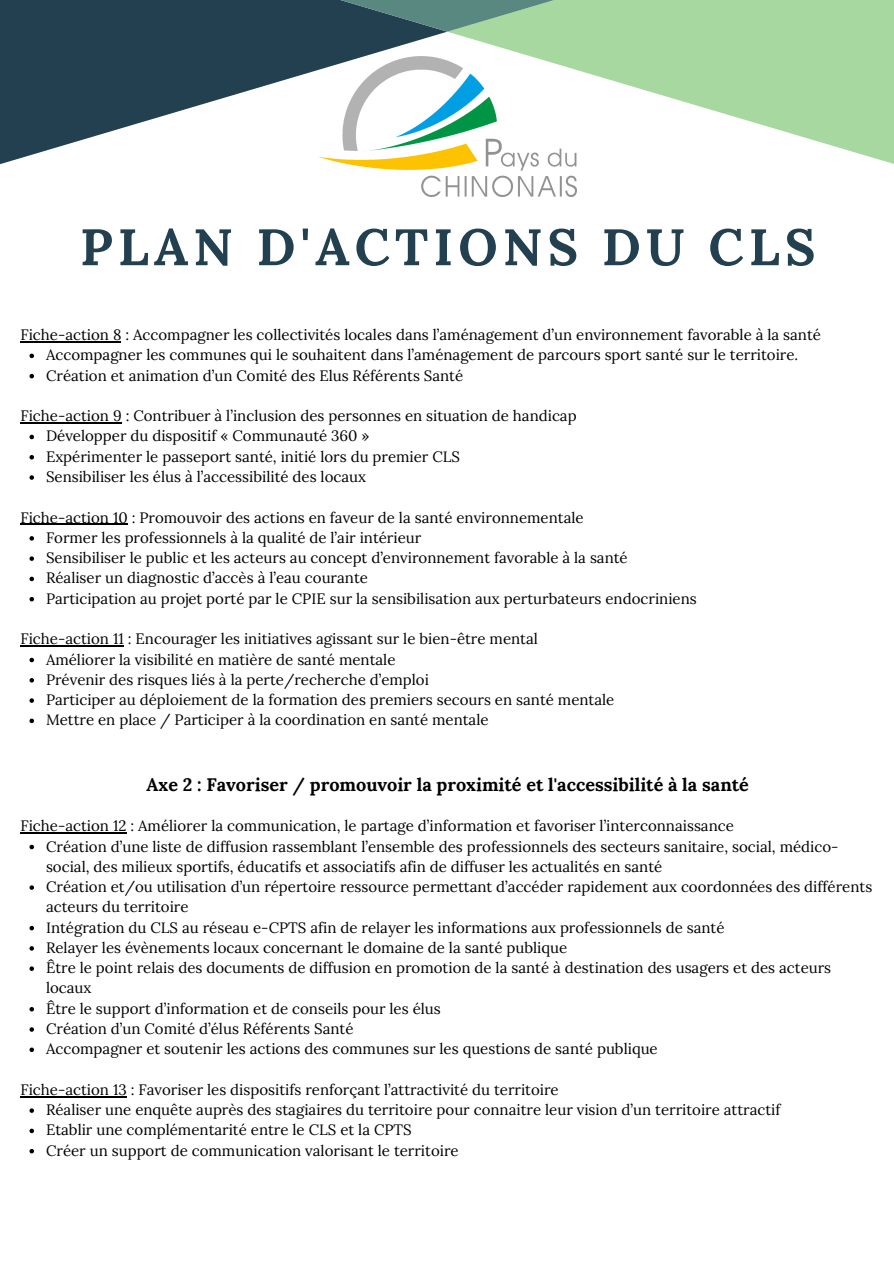
<style>
.page{position:relative;width:894px;height:1264px;background:#fff}
.page>*{position:absolute;margin:0;border:0;box-sizing:border-box;transform-origin:0 0}
.t1{font:700 51.15px "Lora";letter-spacing:.1em;color:#224050}
.t2{font:700 18px "Lora";color:#000}
.t3{font:15px/20.2px "Lora";color:#000}
</style>
<div class="page">
<svg style="left:0;top:0;width:446px;height:165px;fill:#224050"></svg>
<svg style="left:449px;top:0;width:444px;height:194px;fill:#a6d8a0"></svg>
<svg style="left:233px;top:0;width:428px;height:32px;background:#618b7a"></svg>
<svg style="left:29px;top:353px;width:5px;height:5px"></svg>
<svg style="left:29px;top:374px;width:5px;height:4px"></svg>
<svg style="left:29px;top:435px;width:5px;height:4px"></svg>
<svg style="left:29px;top:455px;width:5px;height:4px"></svg>
<svg style="left:29px;top:475px;width:5px;height:5px"></svg>
<svg style="left:29px;top:536px;width:5px;height:4px"></svg>
<svg style="left:29px;top:556px;width:5px;height:5px"></svg>
<svg style="left:29px;top:576px;width:5px;height:5px"></svg>
<svg style="left:29px;top:597px;width:5px;height:4px"></svg>
<svg style="left:29px;top:657px;width:5px;height:5px"></svg>
<svg style="left:29px;top:678px;width:5px;height:4px"></svg>
<svg style="left:29px;top:698px;width:5px;height:4px"></svg>
<svg style="left:29px;top:718px;width:5px;height:5px"></svg>
<svg style="left:29px;top:844px;width:5px;height:5px"></svg>
<svg style="left:29px;top:885px;width:5px;height:4px"></svg>
<svg style="left:29px;top:925px;width:5px;height:5px"></svg>
<svg style="left:29px;top:946px;width:5px;height:4px"></svg>
<svg style="left:29px;top:966px;width:5px;height:4px"></svg>
<svg style="left:29px;top:1007px;width:5px;height:4px"></svg>
<svg style="left:29px;top:1027px;width:5px;height:4px"></svg>
<svg style="left:29px;top:1047px;width:5px;height:5px"></svg>
<svg style="left:29px;top:1108px;width:5px;height:4px"></svg>
<svg style="left:29px;top:1128px;width:5px;height:5px"></svg>
<svg style="left:29px;top:1149px;width:5px;height:4px"></svg>
<hr style="left:20px;top:341px;width:101px;height:1px;background:#000">
<hr style="left:20px;top:422px;width:102px;height:1px;background:#000">
<hr style="left:20px;top:523px;width:108px;height:2px;background:#000">
<hr style="left:20px;top:645px;width:104px;height:1px;background:#000">
<hr style="left:20px;top:832px;width:106px;height:1px;background:#000">
<hr style="left:20px;top:1095px;width:107px;height:2px;background:#000">
<img style="left:319px;top:57px;width:257px;height:140px">
<p class="t1" style="left:80px;top:214px;width:736px">PLAN D'ACTIONS DU CLS</p>
<p class="t3" style="left:20px;top:324px;width:801px">Fiche-action 8 : Accompagner les collectivités locales dans l’aménagement d’un environnement favorable à la santé</p>
<p class="t3" style="left:46px;top:345px;width:753px">Accompagner les communes qui le souhaitent dans l’aménagement de parcours sport santé sur le territoire.</p>
<p class="t3" style="left:46px;top:365px;width:418px">Création et animation d’un Comité des Elus Référents Santé</p>
<p class="t3" style="left:20px;top:405px;width:557px">Fiche-action 9 : Contribuer à l’inclusion des personnes en situation de handicap</p>
<p class="t3" style="left:46px;top:426px;width:325px">Développer du dispositif « Communauté 360 »</p>
<p class="t3" style="left:46px;top:446px;width:415px">Expérimenter le passeport santé, initié lors du premier CLS</p>
<p class="t3" style="left:46px;top:466px;width:321px">Sensibiliser les élus à l’accessibilité des locaux</p>
<p class="t3" style="left:20px;top:507px;width:564px">Fiche-action 10 : Promouvoir des actions en faveur de la santé environnementale</p>
<p class="t3" style="left:46px;top:527px;width:376px">Former les professionnels à la qualité de l’air intérieur</p>
<p class="t3" style="left:46px;top:547px;width:583px">Sensibiliser le public et les acteurs au concept d’environnement favorable à la santé</p>
<p class="t3" style="left:46px;top:568px;width:323px">Réaliser un diagnostic d’accès à l’eau courante</p>
<p class="t3" style="left:46px;top:588px;width:652px">Participation au projet porté par le CPIE sur la sensibilisation aux perturbateurs endocriniens</p>
<p class="t3" style="left:20px;top:628px;width:518px">Fiche-action 11 : Encourager les initiatives agissant sur le bien-être mental</p>
<p class="t3" style="left:46px;top:649px;width:351px">Améliorer la visibilité en matière de santé mentale</p>
<p class="t3" style="left:46px;top:669px;width:384px">Prévenir des risques liés à la perte/recherche d’emploi</p>
<p class="t3" style="left:46px;top:689px;width:569px">Participer au déploiement de la formation des premiers secours en santé mentale</p>
<p class="t3" style="left:46px;top:709px;width:444px">Mettre en place / Participer à la coordination en santé mentale</p>
<p class="t2" style="left:146px;top:772px;width:603px">Axe 2 : Favoriser / promouvoir la proximité et l'accessibilité à la santé</p>
<p class="t3" style="left:20px;top:815px;width:714px">Fiche-action 12 : Améliorer la communication, le partage d’information et favoriser l’interconnaissance</p>
<p class="t3" style="left:46px;top:836px;width:793px">Création d’une liste de diffusion rassemblant l’ensemble des professionnels des secteurs sanitaire, social, médico&shy;social, des milieux sportifs, éducatifs et associatifs afin de diffuser les actualités en santé</p>
<p class="t3" style="left:46px;top:876px;width:827px">Création et/ou utilisation d’un répertoire ressource permettant d’accéder rapidement aux coordonnées des différents acteurs du territoire</p>
<p class="t3" style="left:46px;top:917px;width:680px">Intégration du CLS au réseau e-CPTS afin de relayer les informations aux professionnels de santé</p>
<p class="t3" style="left:46px;top:937px;width:522px">Relayer les évènements locaux concernant le domaine de la santé publique</p>
<p class="t3" style="left:46px;top:957px;width:786px">Être le point relais des documents de diffusion en promotion de la santé à destination des usagers et des acteurs locaux</p>
<p class="t3" style="left:46px;top:998px;width:396px">Être le support d’information et de conseils pour les élus</p>
<p class="t3" style="left:46px;top:1018px;width:309px">Création d’un Comité d’élus Référents Santé</p>
<p class="t3" style="left:46px;top:1038px;width:613px">Accompagner et soutenir les actions des communes sur les questions de santé publique</p>
<p class="t3" style="left:20px;top:1079px;width:539px">Fiche-action 13 : Favoriser les dispositifs renforçant l’attractivité du territoire</p>
<p class="t3" style="left:46px;top:1099px;width:735px">Réaliser une enquête auprès des stagiaires du territoire pour connaitre leur vision d’un territoire attractif</p>
<p class="t3" style="left:46px;top:1119px;width:367px">Etablir une complémentarité entre le CLS et la CPTS</p>
<p class="t3" style="left:46px;top:1140px;width:414px">Créer un support de communication valorisant le territoire</p>
</div>
